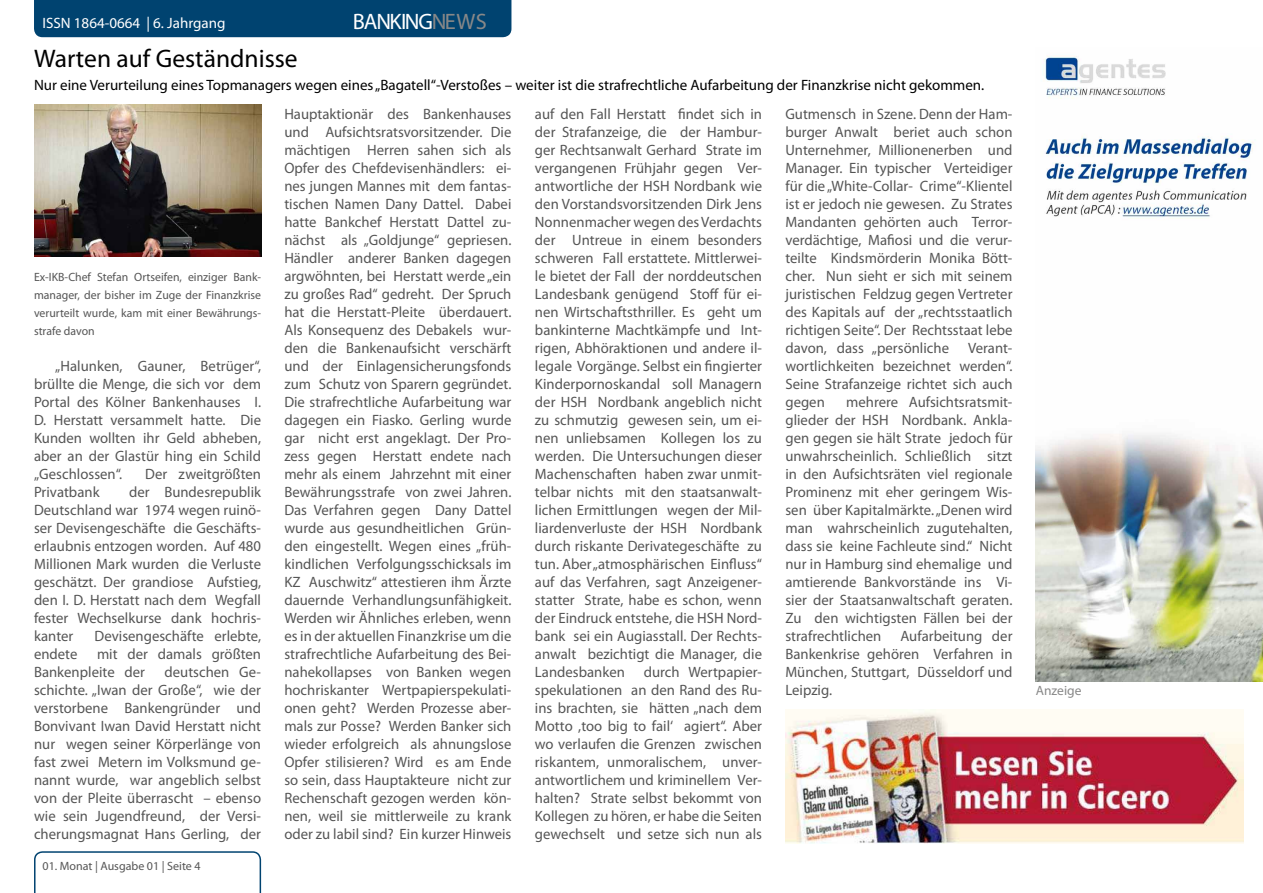
<style>
.page{position:relative;width:1263px;height:893px;background:#fff}
.page>*{position:absolute;margin:0;border:0;box-sizing:border-box;transform-origin:0 0}
.t1{font:25.5px "Myriad Pro";color:#000}
.t2{font:22.35px "Myriad Pro";letter-spacing:-.05em;color:#fff}
.t3{font:15px/18px "Myriad Pro";color:#555;text-align:justify}
.t4{font:15px "Myriad Pro";color:#000}
.t5{font:15px "Myriad Pro";color:#fff}
.t6{font:13.5px "Myriad Pro";color:#888}
.t7{font:12px/18px "Myriad Pro";color:#555;text-align:justify}
.s1{color:#888}
</style>
<div class="page">
<div style="left:34px;top:0;width:477px;height:37px;background:#004370"></div>
<svg style="left:34px;top:851px;width:227px;height:42px"></svg>
<img style="left:1036px;top:55px;width:227px;height:626px">
<img style="left:34px;top:105px;width:227px;height:152px">
<img style="left:785px;top:709px;width:459px;height:134px">
<p class="t5" style="left:43px;top:14px;width:8px">ISSN</p>
<p class="t5" style="left:74px;top:14px;width:153px">1864-0664 | 6. Jahrgang</p>
<h2 class="t2" style="left:353px;top:7px;width:136px">banking<span class="s1">news</span></h2>
<h1 class="t1" style="left:34px;top:43px;width:265px">Warten auf Geständnisse</h1>
<p class="t4" style="left:34px;top:76px;width:952px">Nur eine Verurteilung eines Topmanagers wegen eines „Bagatell“-Verstoßes – weiter ist die strafrechtliche Aufarbeitung der Finanzkrise nicht gekommen.</p>
<p class="t7" style="left:34px;top:268px;width:229px">Ex-IKB-Chef Stefan Ortseifen, einziger Bank&shy;manager, der bisher im Zuge der Finanzkrise verurteilt wurde, kam mit einer Bewährungs&shy;strafe davon</p>
<p class="t3" style="left:34px;top:357px;width:229px;text-indent:21px">„Halunken, Gauner, Betrüger“, brüllte die Menge, die sich vor dem Portal des Kölner Bankenhauses I.<br>D. Herstatt versammelt hatte. Die Kunden wollten ihr Geld abheben, aber an der Glastür hing ein Schild „Geschlossen“.</p>
<p class="t3" style="left:145px;top:465px;width:117px">Der zweitgrößten</p>
<p class="t3" style="left:34px;top:483px;width:229px;text-indent:95px">der Bundesrepublik Deutschland war 1974 wegen ruinö&shy;ser Devisengeschäfte die Geschäfts&shy;erlaubnis entzogen worden. Auf 480<br>Millionen Mark wurden die Verluste geschätzt. Der grandiose Aufstieg, den I. D. Herstatt nach dem Wegfall fester Wechselkurse dank hochris&shy;kanter</p>
<p class="t3" style="left:34px;top:483px;width:67px">Privatbank</p>
<p class="t3" style="left:95px;top:627px;width:168px">Devisengeschäfte erlebte,</p>
<p class="t3" style="left:34px;top:645px;width:229px;text-indent:63px">mit der damals größten<br>Bankenpleite der</p>
<p class="t3" style="left:34px;top:645px;width:45px">endete</p>
<p class="t3" style="left:34px;top:663px;width:229px;text-indent:130px">deutschen Ge&shy;schichte. „Iwan der Große“, wie der verstorbene Bankengründer und Bonvivant Iwan David Herstatt nicht nur wegen seiner Körperlänge von fast zwei Metern im Volksmund ge&shy;nannt wurde, war angeblich selbst von der Pleite überrascht – ebenso wie sein Jugendfreund, der Versi&shy;cherungsmagnat Hans Gerling, der</p>
<p class="t7" style="left:43px;top:857px;width:160px">01. Monat | Ausgabe 01 | Seite 4</p>
<p class="t3" style="left:535px;top:105px;width:229px">auf den Fall Herstatt findet sich in der Strafanzeige, die der Hambur&shy;ger Rechtsanwalt Gerhard Strate im vergangenen Frühjahr gegen Ver&shy;antwortliche der HSH</p>
<p class="t3" style="left:284px;top:105px;width:229px">Hauptaktionär des Bankenhauses und Aufsichtsratsvorsitzender. Die mächtigen Herren sahen sich als Opfer des Chefdevisenhändlers: ei&shy;nes jungen Mannes mit dem fantas&shy;tischen Namen Dany Dattel. Dabei hatte Bankchef Herstatt Dattel zu&shy;nächst als „Goldjunge“ gepriesen.<br>Händler anderer Banken dagegen argwöhnten, bei Herstatt werde „ein zu großes Rad“ gedreht. Der Spruch hat die Herstatt-Pleite überdauert.<br>Als Konsequenz des Debakels wur&shy;den die Bankenaufsicht verschärft und der Einlagensicherungsfonds zum Schutz von Sparern gegründet.<br>Die strafrechtliche Aufarbeitung war dagegen ein Fiasko. Gerling wurde gar nicht erst angeklagt. Der Pro&shy;zess gegen Herstatt endete nach mehr als einem Jahrzehnt mit einer Bewährungsstrafe von zwei Jahren.<br>Das Verfahren gegen Dany Dattel wurde aus gesundheitlichen Grün&shy;den eingestellt. Wegen eines „früh&shy;kindlichen Verfolgungsschicksals im KZ Auschwitz“ attestieren ihm Ärzte dauernde Verhandlungsunfähigkeit.<br>Werden wir Ähnliches erleben, wenn es in der aktuellen Finanzkrise um die strafrechtliche Aufarbeitung des Bei&shy;nahekollapses von Banken wegen hochriskanter Wertpapierspekulati&shy;onen geht? Werden Prozesse aber&shy;mals zur Posse? Werden Banker sich wieder erfolgreich als ahnungslose Opfer stilisieren? Wird es am Ende so sein, dass Hauptakteure nicht zur Rechenschaft gezogen werden kön&shy;nen, weil sie mittlerweile zu krank oder zu labil sind? Ein kurzer H inweis</p>
<p class="t3" style="left:785px;top:105px;width:229px">Gutmensch in Szene. Denn der Ham&shy;burger Anwalt beriet auch schon Unternehmer, Millionenerben und Manager. Ein typischer Verteidiger für die „White-Collar- Crime“-Klientel ist er jedoch nie gewesen. Zu Strates Mandanten gehörten auch Terror&shy;verdächtige, Mafiosi und die verur&shy;teilte Kindsmörderin Monika Bött&shy;cher. Nun sieht er sich mit seinem juristischen Feldzug gegen Vertreter des Kapitals auf der „rechtsstaatlich richtigen Seite“. Der Rechtsstaat lebe davon, dass „persönliche</p>
<p class="t3" style="left:535px;top:177px;width:229px;text-indent:139px">Nordbank wie den Vorstandsvorsitzenden Dirk Jens Nonnenmacher wegen des Verdachts der Untreue in einem besonders schweren Fall erstattete. Mittlerwei&shy;le bietet der Fall der norddeutschen Landesbank genügend Stoff für ei&shy;nen Wirtschaftsthriller. Es geht um bankinterne Machtkämpfe und I nt&shy;rigen, Abhöraktionen und andere il&shy;legale Vorgänge. Selbst ein fingierter Kinderpornoskandal soll Managern der HSH</p>
<p class="t3" style="left:785px;top:339px;width:229px;text-indent:183px">Verant&shy;wortlichkeiten bezeichnet werden“.<br>Seine Strafanzeige richtet sich auch gegen</p>
<p class="t3" style="left:785px;top:393px;width:229px;text-indent:61px">mehrere Aufsichtsratsmit&shy;glieder der HSH</p>
<p class="t3" style="left:535px;top:393px;width:229px;text-indent:63px">Nordbank angeblich nicht zu schmutzig gewesen sein, um ei&shy;nen unliebsamen Kollegen los zu werden. Die Untersuchungen dieser Machenschaften haben zwar unmit&shy;telbar nichts mit den staatsanwalt&shy;lichen Ermittlungen wegen der Mil&shy;liardenverluste der HSH</p>
<p class="t3" style="left:785px;top:411px;width:229px;text-indent:116px">Nordbank. Ankla&shy;gen gegen sie hält Strate jedoch für unwahrscheinlich. Schließlich sitzt in den Aufsichtsräten viel regionale Prominenz mit eher geringem Wis&shy;sen über Kapitalmärkte. „Denen wird man wahrscheinlich zugutehalten, dass sie keine Fachleute sind.“ N icht nur in Hamburg sind ehemalige und amtierende Bankvorstände ins Vi&shy;sier der Staatsanwaltschaft geraten.<br>Zu den wichtigsten Fällen bei der strafrechtlichen</p>
<p class="t3" style="left:535px;top:519px;width:229px;text-indent:166px">Nordbank durch riskante Derivategeschäfte zu tun. Aber „atmosphärischen Einfluss“ auf das Verfahren, sagt Anzeigener&shy;statter Strate, habe es schon, wenn der Eindruck entstehe, die HSH</p>
<p class="t3" style="left:535px;top:609px;width:229px;text-indent:192px">Nord&shy;bank sei ein Augiasstall. Der Rechts&shy;anwalt bezichtigt die Manager, die Landesbanken</p>
<p class="t3" style="left:785px;top:627px;width:229px;text-indent:115px">Aufarbeitung der Bankenkrise gehören Verfahren in München, Stuttgart, Düsseldorf und Leipzig.</p>
<p class="t3" style="left:535px;top:663px;width:229px;text-indent:109px">durch Wertpapier&shy;spekulationen an den Rand des Ru&shy;ins brachten, sie hätten „nach dem Motto ,too big to fail‘ agiert“. Aber wo verlaufen die Grenzen zwischen riskantem, unmoralischem, unver&shy;antwortlichem und kriminellem Ver&shy;halten? Strate selbst bekommt von Kollegen zu hören, er habe die Seiten gewechselt und setze sich nun als</p>
<p class="t6" style="left:1036px;top:682px;width:47px">Anzeige</p>
</div>
